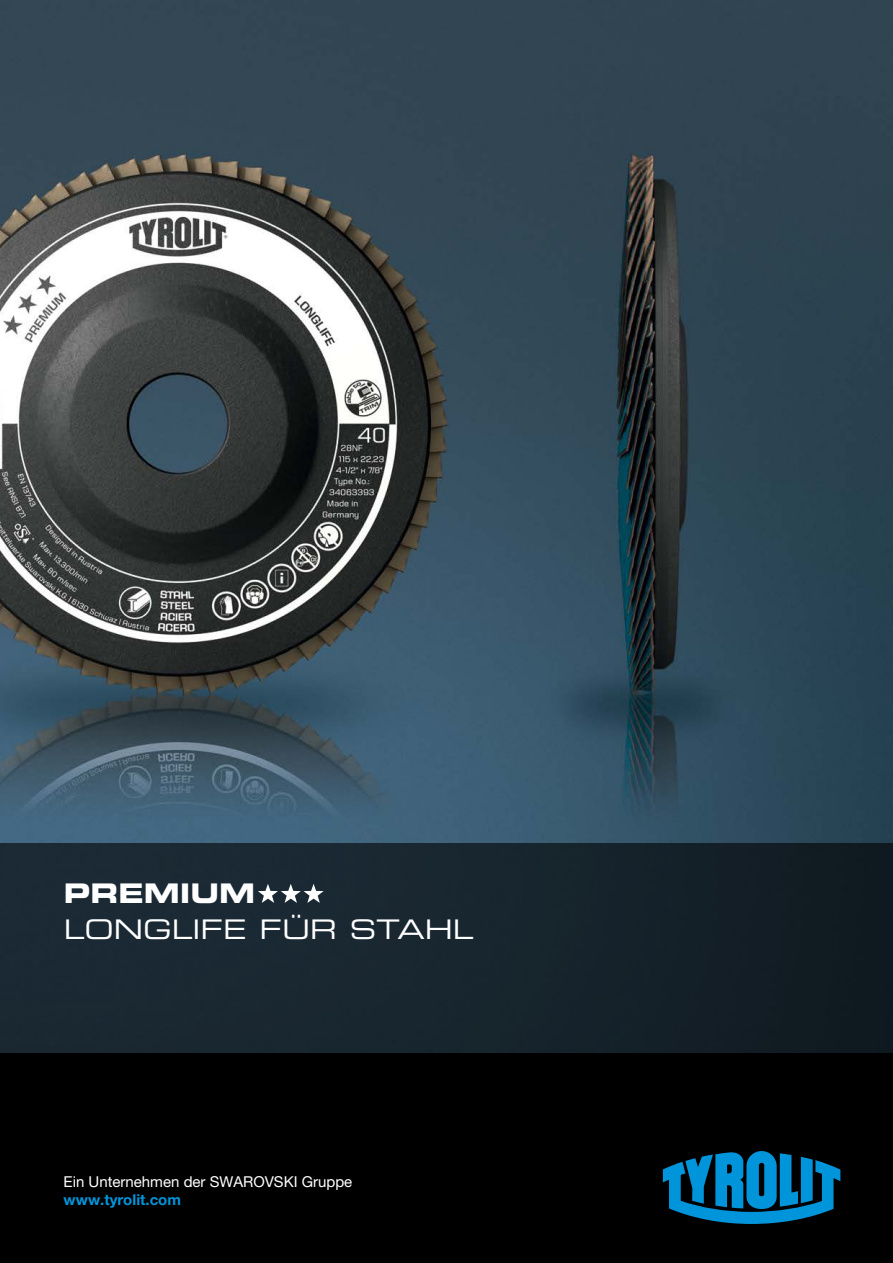
<style>
.page{position:relative;width:893px;height:1263px;background:#fff}
.page>*{position:absolute;margin:0;border:0;box-sizing:border-box;transform-origin:0 0}
.t1{font:27px "Eurostile LT Std Ex 2";color:#fff}
.t2{font:27px "Eurostile LT Std Bold Ex 2";color:#fff}
.t3{font:15px "Helvetica Neue LT Pro";color:#fff}
.t4{font:700 15px "Helvetica Neue LT Pro";color:#0095da}
</style>
<div class="page">
<img style="left:0;top:0;width:893px;height:843px">
<div style="left:0;top:1053px;width:893px;height:210px;background:#000"></div>
<div style="left:0;top:843px;width:893px;height:210px;background:linear-gradient(to right,#1d2c37,#111c23)"></div>
<svg style="left:663px;top:1151px;width:177px;height:73px"></svg>
<svg style="left:258px;top:884px;width:66px;height:19px"></svg>
<h1 class="t2" style="left:64px;top:874px;width:193px">PREMIUM</h1>
<h1 class="t1" style="left:64px;top:911px;width:408px">LONGLIFE FÜR STAHL</h1>
<p class="t3" style="left:64px;top:1172px;width:290px">Ein Unternehmen der SWAROVSKI Gruppe</p>
<p class="t4" style="left:64px;top:1190px;width:119px">www.tyrolit.com</p>
</div>
